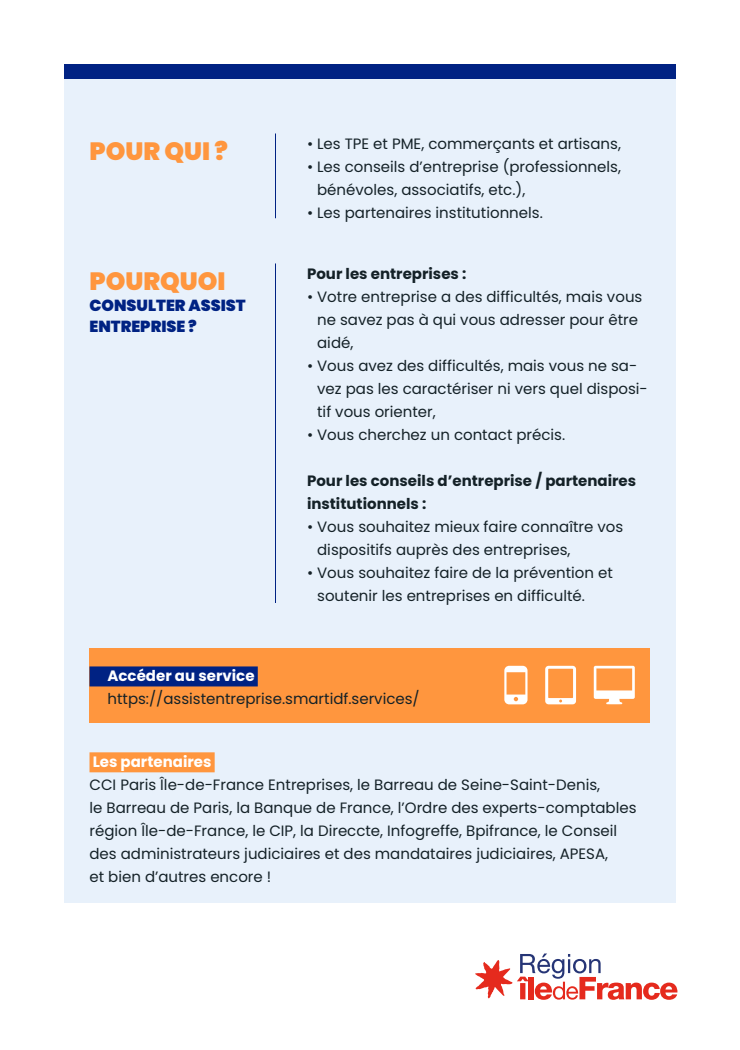
<style>
.page{position:relative;width:740px;height:1050px;background:#fff}
.page>*{position:absolute;margin:0;border:0;box-sizing:border-box;transform-origin:0 0}
.t1{font:900 25px "Poppins";color:#ff963e}
.t2{font:900 16px/21px "Poppins";color:#002283}
.t3{font:15px/23px "Poppins";color:#142127}
.t4{font:700 15px/23px "Poppins";color:#142127}
.t5{font:700 15px "Poppins";color:#fff}
</style>
<div class="page">
<div style="left:64px;top:80px;width:612px;height:908px;background:#e8f1fb"></div>
<div style="left:64px;top:64px;width:612px;height:16px;background:#002283"></div>
<div style="left:90px;top:752px;width:125px;height:20px;background:#ff963e"></div>
<hr style="left:275px;top:134px;width:1px;height:84px;background:#002283">
<hr style="left:275px;top:263px;width:1px;height:340px;background:#002283">
<div style="left:90px;top:648px;width:560px;height:75px;background:#ff963e"></div>
<div style="left:90px;top:666px;width:168px;height:20px;background:#002283"></div>
<div style="left:0;top:903px;width:740px;height:147px;background:#fff"></div>
<svg style="left:475px;top:954px;width:203px;height:46px"></svg>
<svg style="left:594px;top:666px;width:41px;height:38px"></svg>
<svg style="left:545px;top:666px;width:31px;height:38px"></svg>
<svg style="left:504px;top:666px;width:24px;height:38px"></svg>
<h1 class="t1" style="left:90px;top:136px;width:140px">POUR QUI ?</h1>
<h1 class="t1" style="left:90px;top:266px;width:138px">POURQUOI</h1>
<p class="t2" style="left:90px;top:295px;width:158px">CONSULTER ASSIST<br>ENTREPRISE ?</p>
<p class="t3" style="left:307px;top:133px;width:315px">• Les TPE et PME, commerçants et artisans,</p>
<p class="t3" style="left:317px;top:156px;width:305px;text-indent:-10px">• Les conseils d’entreprise (professionnels, bénévoles, associatifs, etc.),</p>
<p class="t3" style="left:307px;top:202px;width:237px">• Les partenaires institutionnels.</p>
<p class="t4" style="left:307px;top:263px;width:161px">Pour les entreprises :</p>
<p class="t3" style="left:317px;top:286px;width:327px;text-indent:-10px">• Votre entreprise a des difficultés, mais vous ne savez pas à qui vous adresser pour être aidé,</p>
<p class="t3" style="left:317px;top:355px;width:332px;text-indent:-10px">• Vous avez des difficultés, mais vous ne sa&shy;vez pas les caractériser ni vers quel disposi&shy;tif vous orienter,</p>
<p class="t3" style="left:307px;top:423px;width:260px">• Vous cherchez un contact précis.</p>
<p class="t4" style="left:307px;top:470px;width:331px">Pour les conseils d’entreprise / partenaires institutionnels :</p>
<p class="t3" style="left:317px;top:515px;width:308px;text-indent:-10px">• Vous souhaitez mieux faire connaître vos dispositifs auprès des entreprises,</p>
<p class="t3" style="left:317px;top:561px;width:297px;text-indent:-10px">• Vous souhaitez faire de la prévention et soutenir les entreprises en difficulté.</p>
<p class="t5" style="left:108px;top:668px;width:149px">Accéder au service</p>
<p class="t3" style="left:108px;top:688px;width:314px">https://assistentreprise.smartidf.services/</p>
<p class="t5" style="left:93px;top:753px;width:120px">Les partenaires</p>
<p class="t3" style="left:90px;top:774px;width:549px">CCI Paris Île-de-France Entreprises, le Barreau de Seine-Saint-Denis,<br>le Barreau de Paris, la Banque de France, l’Ordre des experts-comptables région Île-de-France, le CIP, la Direccte, Infogreffe, Bpifrance, le Conseil des administrateurs judiciaires et des mandataires judiciaires, APESA,<br>et bien d’autres encore !</p>
</div>
